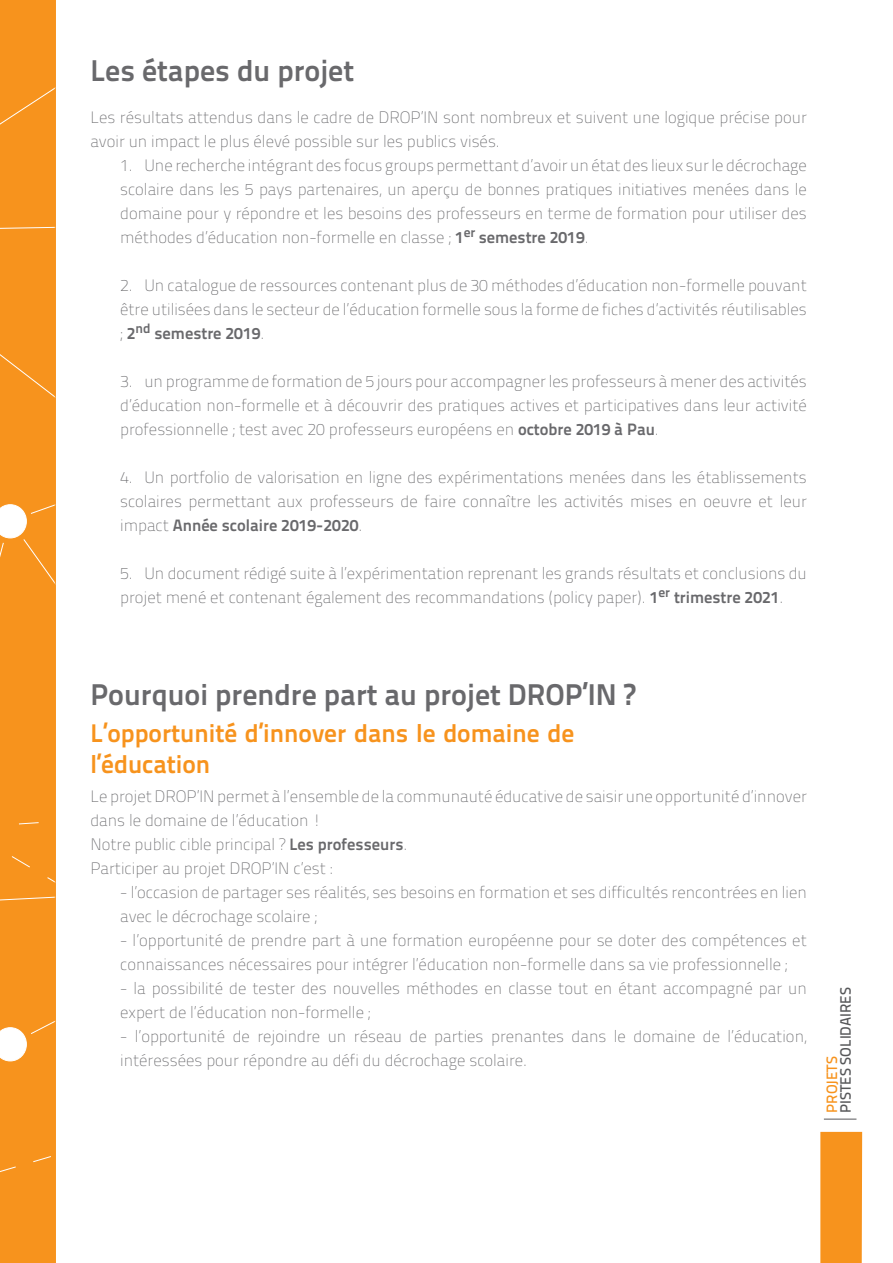
<style>
.page{position:relative;width:893px;height:1263px;background:#fff}
.page>*{position:absolute;margin:0;border:0;box-sizing:border-box;transform-origin:0 0}
.t1{font:700 30px "Titillium Text 22 L";color:#69696c}
.t2{font:700 25.5px/30.6px "Titillium Text 22 L";color:#f7931d}
.t3{font:100 16.5px/24px "Titillium Text 22 L";color:#69696c}
.t4{font:500 15px "Titillium Text 22 L";color:#57585a}
.t5{font:500 15px "Titillium Text 22 L";color:#f7931d}
.s1{font-weight:700}
</style>
<div class="page">
<div style="left:820px;top:1132px;width:42px;height:131px;background:#f7931d"></div>
<hr style="left:824px;top:1119px;width:32px;height:1px;background:#57585a">
<div style="left:0;top:0;width:55px;height:1263px;background:#f7931d"></div>
<p class="t1" style="left:90px;top:48px;width:265px">Les étapes du projet</p>
<p class="t3" style="left:90px;top:104px;width:718px">Les résultats attendus dans le cadre de DROP’IN sont nombreux et suivent une logique précise pour avoir un impact le plus élevé possible sur les publics visés.</p>
<p class="t3" style="left:120px;top:152px;width:688px;text-align:justify">1. Une recherche intégrant des focus groups permettant d’avoir un état des lieux sur le décrochage scolaire dans les 5 pays partenaires, un aperçu de bonnes pratiques initiatives menées dans le domaine pour y répondre et les besoins des professeurs en terme de formation pour utiliser des méthodes d’éducation non-formelle en classe ; <span class="s1">1</span><sup>er</sup> <span class="s1">semestre 2019</span>.</p>
<p class="t3" style="left:120px;top:272px;width:688px;text-align:justify">2. Un catalogue de ressources contenant plus de 30 méthodes d’éducation non-formelle pouvant être utilisées dans le secteur de l’éducation formelle sous la forme de fiches d’activités réutilisables ; <span class="s1">2</span><sup>nd</sup> <span class="s1">semestre 2019</span>.</p>
<p class="t3" style="left:120px;top:368px;width:688px;text-align:justify">3. un programme de formation de 5 jours pour accompagner les professeurs à mener des activités d’éducation non-formelle et à découvrir des pratiques actives et participatives dans leur activité professionnelle ; test avec 20 professeurs européens en <span class="s1">octobre 2019 à Pau</span>.</p>
<p class="t3" style="left:120px;top:464px;width:688px;text-align:justify">4. Un portfolio de valorisation en ligne des expérimentations menées dans les établissements scolaires permettant aux professeurs de faire connaître les activités mises en oeuvre et leur impact <span class="s1">Année scolaire 2019-2020</span>.</p>
<p class="t3" style="left:120px;top:560px;width:688px">5. Un document rédigé suite à l’expérimentation reprenant les grands résultats et conclusions du projet mené et contenant également des recommandations (policy paper). <span class="s1">1</span><sup>er</sup> <span class="s1">trimestre 2021</span>.</p>
<p class="t1" style="left:90px;top:671px;width:546px">Pourquoi prendre part au projet DROP’IN ?</p>
<p class="t2" style="left:90px;top:716px;width:486px">L’opportunité d’innover dans le domaine de l’éducation</p>
<p class="t3" style="left:90px;top:784px;width:718px">Le projet DROP’IN permet à l’ensemble de la communauté éducative de saisir une opportunité d’innover dans le domaine de l’éducation !</p>
<p class="t3" style="left:90px;top:832px;width:319px">Notre public cible principal ? <span class="s1">Les professeurs</span>.</p>
<p class="t3" style="left:90px;top:856px;width:243px">Participer au projet DROP’IN c’est :</p>
<p class="t3" style="left:120px;top:880px;width:688px">- l’occasion de partager ses réalités, ses besoins en formation et ses difficultés rencontrées en lien avec le décrochage scolaire ;</p>
<p class="t3" style="left:120px;top:928px;width:688px">- l’opportunité de prendre part à une formation européenne pour se doter des compétences et connaissances nécessaires pour intégrer l’éducation non-formelle dans sa vie professionnelle ;</p>
<p class="t3" style="left:120px;top:976px;width:688px">- la possibilité de tester des nouvelles méthodes en classe tout en étant accompagné par un expert de l’éducation non-formelle ;</p>
<p class="t3" style="left:120px;top:1024px;width:688px">- l’opportunité de rejoindre un réseau de parties prenantes dans le domaine de l’éducation, intéressées pour répondre au défi du décrochage scolaire.</p>
<p class="t4" style="left:834px;top:1113px;width:127px;rotate:-90deg">PISTES SOLIDAIRES</p>
<p class="t5" style="left:821px;top:1113px;width:58px;rotate:-90deg">PROJETS</p>
</div>
